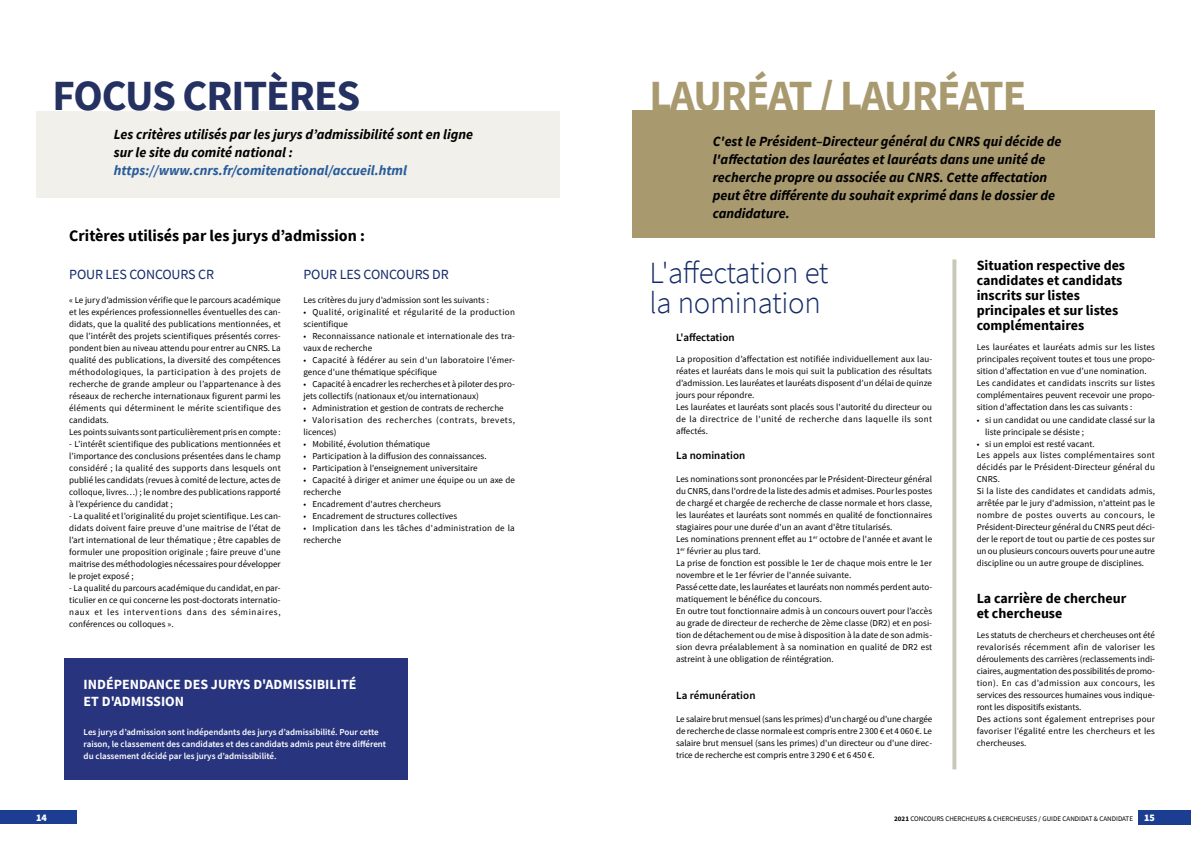
<style>
.page{position:relative;width:1191px;height:842px;background:#fff}
.page>*{position:absolute;margin:0;border:0;box-sizing:border-box;transform-origin:0 0}
.t1{font:700 42.9px "Source Sans Pro";letter-spacing:-.025em;color:#a8996e}
.t2{font:700 42.9px "Source Sans Pro";letter-spacing:-.025em;color:#243161}
.t3{font:300 30.9px/30.9px "Source Sans Pro";letter-spacing:-.01em;color:#142b67}
.t4{font:700 16px "Source Sans Pro";color:#000}
.t5{font:italic 700 14px/18px "Source Sans Pro";color:#000}
.t6{font:700 14px/15px "Source Sans Pro";color:#000}
.t7{font:700 14px/17px "Source Sans Pro";color:#fff}
.t8{font:italic 700 14px "Source Sans Pro";color:#275b9b}
.t9{font:14px "Source Sans Pro";letter-spacing:-.01em;color:#142b67}
.t10{font:600 11px "Source Sans Pro";letter-spacing:.005em;color:#000}
.t11{font:900 10px "Source Sans Pro";color:#fff}
.t12{font:9px/12px "Source Sans Pro";letter-spacing:.005em;color:#000}
.t13{font:600 9px/12px "Source Sans Pro";color:#fff}
.t14{font:9px/10.7px "Source Sans Pro";letter-spacing:.035em;color:#000}
.t15{font:9px/12px "Source Sans Pro";letter-spacing:.04em;color:#000}
.t16{font:9px/12px "Source Sans Pro";letter-spacing:.03em;color:#000}
.t17{font:9px/12px "Source Sans Pro";letter-spacing:.06em;color:#000}
.t18{font:7px "Source Sans Pro";color:#000}
.s1{font-weight:700}
.s2{font-weight:900;font-size:10px;color:#fff}
</style>
<div class="page">
<div style="left:0;top:810px;width:77px;height:14px;background:#1b3e92"></div>
<div style="left:1138px;top:810px;width:53px;height:14px;background:#1b3e92"></div>
<svg style="left:952px;top:259px;width:4px;height:510px;background:#cecdc2"></svg>
<div style="left:632px;top:110px;width:523px;height:128px;background:#a8996e"></div>
<div style="left:36px;top:111px;width:523px;height:87px;background:#f1f0ea"></div>
<div style="left:64px;top:658px;width:344px;height:122px;background:#28347e"></div>
<h1 class="t2" style="left:53px;top:67px;width:309px">FOCUS CRITÈRES</h1>
<h3 class="t5" style="left:114px;top:125px;width:361px">Les critères utilisés par les jurys d’admissibilité sont en ligne sur le site du comité national :</h3>
<h3 class="t8" style="left:114px;top:161px;width:295px">https://www.cnrs.fr/comitenational/accueil.html</h3>
<h3 class="t4" style="left:69px;top:225px;width:297px">Critères utilisés par les jurys d’admission :</h3>
<h3 class="t9" style="left:69px;top:266px;width:146px">POUR LES CONCOURS CR</h3>
<p class="t12" style="left:69px;top:294px;width:213px">« Le jury d’admission vérifie que le parcours académique et les expériences professionnelles éventuelles des can&shy;didats, que la qualité des publications mentionnées, et que l’intérêt des projets scientifiques présentés corres&shy;pondent bien au niveau attendu pour entrer au CNRS. La qualité des publications, la diversité des compétences méthodologiques, la participation à des projets de recherche de grande ampleur ou l’appartenance à des réseaux de recherche internationaux figurent parmi les éléments qui déterminent le mérite scientifique des candidats.<br>Les points suivants sont particulièrement pris en compte:</p>
<p class="t12" style="left:69px;top:438px;width:213px;text-align:justify">- L’intérêt scientifique des publications mentionnées et l’importance des conclusions présentées dans le champ considéré ; la qualité des supports dans lesquels ont publié les candidats (revues à comité de lecture, actes de colloque, livres…) ; le nombre des publications rapporté à l’expérience du candidat ;</p>
<p class="t12" style="left:69px;top:510px;width:213px;text-align:justify">- La qualité et l’originalité du projet scientifique. Les can&shy;didats doivent faire preuve d’une maitrise de l’état de l’art international de leur thématique ; être capables de formuler une proposition originale ; faire preuve d’une maitrise des méthodologies nécessaires pour développer le projet exposé ;</p>
<p class="t12" style="left:69px;top:582px;width:213px;text-align:justify">- La qualité du parcours académique du candidat, en par&shy;ticulier en ce qui concerne les post-doctorats internatio&shy;naux et les interventions dans des séminaires, conférences ou colloques ».</p>
<h3 class="t9" style="left:303px;top:266px;width:147px">POUR LES CONCOURS DR</h3>
<p class="t12" style="left:303px;top:294px;width:187px">Les critères du jury d’admission sont les suivants :</p>
<p class="t15" style="left:303px;top:306px;width:213px">• Qualité, originalité et régularité de la production scientifique</p>
<p class="t12" style="left:303px;top:330px;width:213px">• Reconnaissance nationale et internationale des tra&shy;vaux de recherche</p>
<p class="t12" style="left:303px;top:354px;width:213px">• Capacité à fédérer au sein d'un laboratoire l'émer&shy;gence d'une thématique spécifique</p>
<p class="t12" style="left:303px;top:378px;width:213px">• Capacité à encadrer les recherches et à piloter des pro&shy;jets collectifs (nationaux et/ou internationaux)</p>
<p class="t12" style="left:303px;top:402px;width:202px">• Administration et gestion de contrats de recherche</p>
<p class="t17" style="left:303px;top:414px;width:213px">• Valorisation des recherches (contrats, brevets, licences)</p>
<p class="t12" style="left:303px;top:438px;width:128px">• Mobilité, évolution thématique</p>
<p class="t12" style="left:303px;top:450px;width:185px">• Participation à la diffusion des connaissances.</p>
<p class="t12" style="left:303px;top:462px;width:176px">• Participation à l'enseignement universitaire</p>
<p class="t12" style="left:303px;top:474px;width:213px">• Capacité à diriger et animer une équipe ou un axe de recherche</p>
<p class="t12" style="left:303px;top:498px;width:139px">• Encadrement d'autres chercheurs</p>
<p class="t12" style="left:303px;top:510px;width:155px">• Encadrement de structures collectives</p>
<p class="t16" style="left:303px;top:522px;width:213px">• Implication dans les tâches d'administration de la recherche</p>
<h3 class="t7" style="left:84px;top:675px;width:274px">INDÉPENDANCE DES JURYS D'ADMISSIBILITÉ<br>ET D'ADMISSION</h3>
<p class="t13" style="left:84px;top:726px;width:304px">Les jurys d’admission sont indépendants des jurys d’admissibilité. Pour cette raison, le classement des candidates et des candidats admis peut être différent du classement décidé par les jurys d’admissibilité.</p>
<h1 class="t1" style="left:649px;top:67px;width:378px">LAURÉAT / LAURÉATE</h1>
<p class="t5" style="left:712px;top:132px;width:350px">C'est le Président–Directeur général du CNRS qui décide de l'affectation des lauréates et lauréats dans une unité de recherche propre ou associée au CNRS. Cette affectation peut être différente du souhait exprimé dans le dossier de candidature.</p>
<h2 class="t3" style="left:649px;top:257px;width:181px">L'affectation et la nomination</h2>
<p class="t10" style="left:676px;top:330px;width:60px">L'affectation</p>
<p class="t12" style="left:676px;top:353px;width:258px">La proposition d’affectation est notifiée individuellement aux lau&shy;réates et lauréats dans le mois qui suit la publication des résultats d’admission. Les lauréates et lauréats disposent d’un délai de quinze jours pour répondre.<br>Les lauréates et lauréats sont placés sous l'autorité du directeur ou de la directrice de l'unité de recherche dans laquelle ils sont affectés.</p>
<p class="t10" style="left:676px;top:449px;width:71px">La nomination</p>
<p class="t12" style="left:676px;top:473px;width:258px">Les nominations sont prononcées par le Président-Directeur général du CNRS, dans l'ordre de la liste des admis et admises. Pour les postes de chargé et chargée de recherche de classe normale et hors classe, les lauréates et lauréats sont nommés en qualité de fonctionnaires stagiaires pour une durée d'un an avant d'être titularisés.<br>Les nominations prennent effet au 1<sup>er</sup> octobre de l'année et avant le 1<sup>er</sup> février au plus tard.<br>La prise de fonction est possible le 1er de chaque mois entre le 1er novembre et le 1er février de l'année suivante.<br>Passé cette date, les lauréates et lauréats non nommés perdent auto&shy;matiquement le bénéfice du concours.<br>En outre tout fonctionnaire admis à un concours ouvert pour l’accès au grade de directeur de recherche de 2ème classe (DR2) et en posi&shy;tion de détachement ou de mise à disposition à la date de son admis&shy;sion devra préalablement à sa nomination en qualité de DR2 est astreint à une obligation de réintégration.</p>
<p class="t10" style="left:676px;top:689px;width:81px">La rémunération</p>
<p class="t12" style="left:676px;top:713px;width:258px;text-align:justify">Le salaire brut mensuel (sans les primes) d'un chargé ou d'une chargée de recherche de classe normale est compris entre 2 300 € et 4 060 €. Le salaire brut mensuel (sans les primes) d'un directeur ou d'une direc&shy;trice de recherche est compris entre 3 290 € et 6 450 €.</p>
<h3 class="t6" style="left:976px;top:258px;width:150px">Situation respective des candidates et candidats inscrits sur listes principales et sur listes complémentaires</h3>
<p class="t12" style="left:976px;top:341px;width:180px">Les lauréates et lauréats admis sur les listes principales reçoivent toutes et tous une propo&shy;sition d’affectation en vue d’une nomination.<br>Les candidates et candidats inscrits sur listes complémentaires peuvent recevoir une propo&shy;sition d’affectation dans les cas suivants :</p>
<p class="t12" style="left:985px;top:414px;width:171px;text-indent:-9px">• si un candidat ou une candidate classé sur la liste principale se désiste ;</p>
<p class="t14" style="left:976px;top:439px;width:180px">• si un emploi est resté vacant.<br>Les appels aux listes complémentaires sont</p>
<p class="t12" style="left:976px;top:461px;width:180px">décidés par le Président-Directeur général du CNRS.<br>Si la liste des candidates et candidats admis, arrêtée par le jury d'admission, n'atteint pas le nombre de postes ouverts au concours, le Président-Directeur général du CNRS peut déci&shy;der le report de tout ou partie de ces postes sur un ou plusieurs concours ouverts pour une autre discipline ou un autre groupe de disciplines.</p>
<h3 class="t6" style="left:976px;top:591px;width:151px">La carrière de chercheur et chercheuse</h3>
<p class="t12" style="left:976px;top:629px;width:180px">Les statuts de chercheurs et chercheuses ont été revalorisés récemment afin de valoriser les déroulements des carrières (reclassements indi&shy;ciaires, augmentation des possibilités de promo&shy;tion). En cas d’admission aux concours, les services des ressources humaines vous indique&shy;ront les dispositifs existants.<br>Des actions sont également entreprises pour favoriser l’égalité entre les chercheurs et les chercheuses.</p>
<p class="t11" style="left:36px;top:810px;width:12px">14</p>
<p class="t18" style="left:894px;top:814px;width:262px"><span class="s1">2021</span> CONCOURS CHERCHEURS &amp; CHERCHEUSES / GUIDE CANDIDAT &amp; CANDIDATE <span class="s2">15</span></p>
</div>
